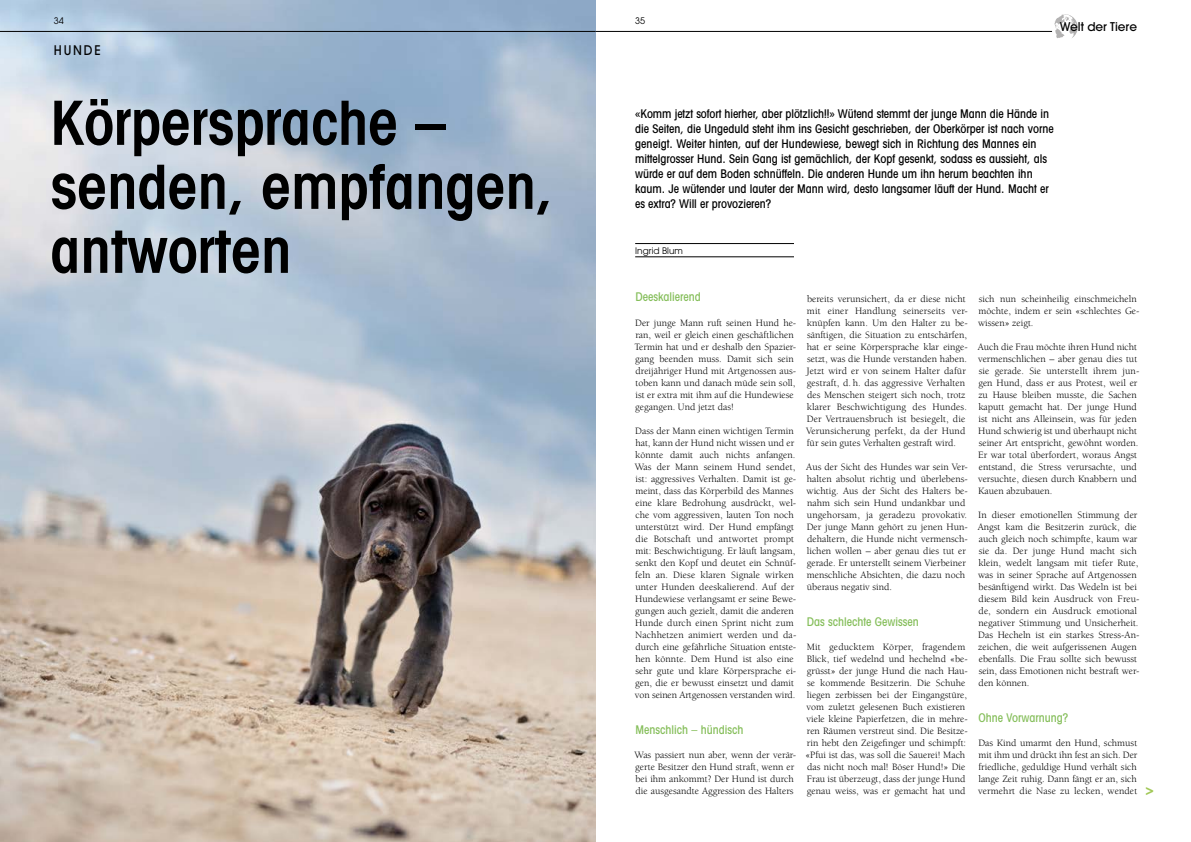
<style>
.page{position:relative;width:1191px;height:842px;background:#fff}
.page>*{position:absolute;margin:0;border:0;box-sizing:border-box;transform-origin:0 0}
.t1{font:600 condensed 61px/64px "Avant Garde";letter-spacing:-.005em;color:#000}
.t2{font:500 13.2px "Avant Garde";letter-spacing:.15em;color:#000;scale:.91 1}
.t3{font:500 condensed 12px/15px "Avant Garde";color:#000}
.t4{font:500 condensed 12px "Avant Garde";color:#85be5a}
.t5{font:500 12px "Avant Garde";color:#000}
.t6{font:10px/12px "Berkeley";color:#000}
.t7{font:9px "Avant Garde";color:#000}
.s1{font-family:"Avant Garde";font-weight:600;font-size:15.4px;color:#a1c857}
</style>
<div class="page">
<img style="left:0;top:0;width:595px;height:842px">
<hr style="left:635px;top:243px;width:159px;height:1px;background:#000">
<hr style="left:635px;top:257px;width:159px;height:1px;background:#000">
<svg style="left:1054px;top:14px;width:23px;height:24px"></svg>
<hr style="left:595px;top:31px;width:457px;height:1px;background:#000">
<hr style="left:0;top:31px;width:595px;height:1px;background:#000">
<p class="t7" style="left:54px;top:15px;width:11px">34</p>
<p class="t7" style="left:635px;top:15px;width:11px">35</p>
<h2 class="t2" style="left:54px;top:42px;width:53px">HUNDE</h2>
<p class="t5" style="left:1059px;top:19px;width:79px">Welt der Tiere</p>
<h1 class="t1" style="left:50px;top:90px;width:504px">Körpersprache – senden, empfangen, antworten</h1>
<p class="t3" style="left:635px;top:106px;width:420px">«Komm jetzt sofort hierher, aber plötzlich!!» Wütend stemmt der junge Mann die Hände in die Seiten, die Ungeduld steht ihm ins Gesicht geschrieben, der Oberkörper ist nach vorne geneigt. Weiter hinten, auf der Hundewiese, bewegt sich in Richtung des Mannes ein mittelgrosser Hund. Sein Gang ist gemächlich, der Kopf gesenkt, sodass es aussieht, als würde er auf dem Boden schnüffeln. Die anderen Hunde um ihn herum beachten ihn kaum. Je wütender und lauter der Mann wird, desto langsamer läuft der Hund. Macht er es extra? Will er provozieren?</p>
<p class="t7" style="left:635px;top:245px;width:49px">Ingrid Blum</p>
<p class="t4" style="left:635px;top:290px;width:67px">Deeskalierend</p>
<p class="t6" style="left:634px;top:317px;width:163px">Der junge Mann ruft seinen Hund he&shy;ran, weil er gleich einen geschäftlichen Termin hat und er deshalb den Spazier&shy;gang beenden muss. Damit sich sein dreijähriger Hund mit Artgenossen aus&shy;toben kann und danach müde sein soll, ist er extra mit ihm auf die Hundewiese gegangen. Und jetzt das!</p>
<p class="t6" style="left:634px;top:425px;width:163px">Dass der Mann einen wichtigen Termin hat, kann der Hund nicht wissen und er könnte damit auch nichts anfangen.<br>Was der Mann seinem Hund sendet, ist: aggressives Verhalten. Damit ist ge&shy;meint, dass das Körperbild des Mannes eine klare Bedrohung ausdrückt, wel&shy;che vom aggressiven, lauten Ton noch unterstützt wird. Der Hund empfängt die Botschaft und antwortet prompt mit: Beschwichtigung. Er läuft langsam, senkt den Kopf und deutet ein Schnüf&shy;feln an. Diese klaren Signale wirken unter Hunden deeskalierend. Auf der Hundewiese verlangsamt er seine Bewe&shy;gungen auch gezielt, damit die anderen Hunde durch einen Sprint nicht zum Nachhetzen animiert werden und da&shy;durch eine gefährliche Situation entste&shy;hen könnte. Dem Hund ist also eine sehr gute und klare Körpersprache ei&shy;gen, die er bewusst einsetzt und damit von seinen Artgenossen verstanden wird.</p>
<p class="t4" style="left:635px;top:722px;width:109px">Menschlich – hündisch</p>
<p class="t6" style="left:634px;top:749px;width:163px">Was passiert nun aber, wenn der verär&shy;gerte Besitzer den Hund straft, wenn er bei ihm ankommt? Der Hund ist durch die ausgesandte Aggression des Halters</p>
<p class="t6" style="left:806px;top:293px;width:163px">bereits verunsichert, da er diese nicht mit einer Handlung seinerseits ver&shy;knüpfen kann. Um den Halter zu be&shy;sänftigen, die Situation zu entschärfen, hat er seine Körpersprache klar einge&shy;setzt, was die Hunde verstanden haben.<br>Jetzt wird er von seinem Halter dafür gestraft, d. h. das aggressive Verhalten des Menschen steigert sich noch, trotz klarer Beschwichtigung des Hundes.<br>Der Vertrauensbruch ist besiegelt, die Verunsicherung perfekt, da der Hund für sein gutes Verhalten gestraft wird.</p>
<p class="t6" style="left:806px;top:461px;width:163px">Aus der Sicht des Hundes war sein Ver&shy;halten absolut richtig und überlebens&shy;wichtig. Aus der Sicht des Halters be&shy;nahm sich sein Hund undankbar und ungehorsam, ja geradezu provokativ.<br>Der junge Mann gehört zu jenen Hun&shy;dehaltern, die Hunde nicht vermensch&shy;lichen wollen – aber genau dies tut er gerade. Er unterstellt seinem Vierbeiner menschliche Absichten, die dazu noch überaus negativ sind.</p>
<p class="t4" style="left:807px;top:614px;width:113px">Das schlechte Gewissen</p>
<p class="t6" style="left:805px;top:641px;width:164px">Mit geducktem Körper, fragendem Blick, tief wedelnd und hechelnd «be&shy;grüsst» der junge Hund die nach Hau&shy;se kommende Besitzerin. Die Schuhe liegen zerbissen bei der Eingangstüre, vom zuletzt gelesenen Buch existieren viele kleine Papierfetzen, die in mehre&shy;ren Räumen verstreut sind. Die Besitze&shy;rin hebt den Zeigefinger und schimpft: «Pfui ist das, was soll die Sauerei! Mach das nicht noch mal! Böser Hund!» Die Frau ist überzeugt, dass der junge Hund genau weiss, was er gemacht hat und</p>
<p class="t6" style="left:978px;top:293px;width:163px">sich nun scheinheilig einschmeicheln möchte, indem er sein «schlechtes Ge&shy;wissen» zeigt.</p>
<p class="t6" style="left:977px;top:341px;width:163px">Auch die Frau möchte ihren Hund nicht vermenschlichen – aber genau dies tut sie gerade. Sie unterstellt ihrem jun&shy;gen Hund, dass er aus Protest, weil er zu Hause bleiben musste, die Sachen kaputt gemacht hat. Der junge Hund ist nicht ans Alleinsein, was für jeden Hund schwierig ist und überhaupt nicht seiner Art entspricht, gewöhnt worden.<br>Er war total überfordert, woraus Angst entstand, die Stress verursachte, und versuchte, diesen durch Knabbern und Kauen abzubauen.</p>
<p class="t6" style="left:977px;top:509px;width:163px">In dieser emotionellen Stimmung der Angst kam die Besitzerin zurück, die auch gleich noch schimpfte, kaum war sie da. Der junge Hund macht sich klein, wedelt langsam mit tiefer Rute, was in seiner Sprache auf Artgenossen besänftigend wirkt. Das Wedeln ist bei diesem Bild kein Ausdruck von Freu&shy;de, sondern ein Ausdruck emotional negativer Stimmung und Unsicherheit.<br>Das Hecheln ist ein starkes Stress-An&shy;zeichen, die weit aufgerissenen Augen ebenfalls. Die Frau sollte sich bewusst sein, dass Emotionen nicht bestraft wer&shy;den können.</p>
<p class="t4" style="left:978px;top:710px;width:91px">Ohne Vorwarnung?</p>
<p class="t6" style="left:978px;top:737px;width:177px">Das Kind umarmt den Hund, schmust<br>mit ihm und drückt ihn fest an sich. Der friedliche, geduldige Hund verhält sich lange Zeit ruhig. Dann fängt er an, sich vermehrt die Nase zu lecken, wendet <span class="s1">&gt;</span></p>
</div>
